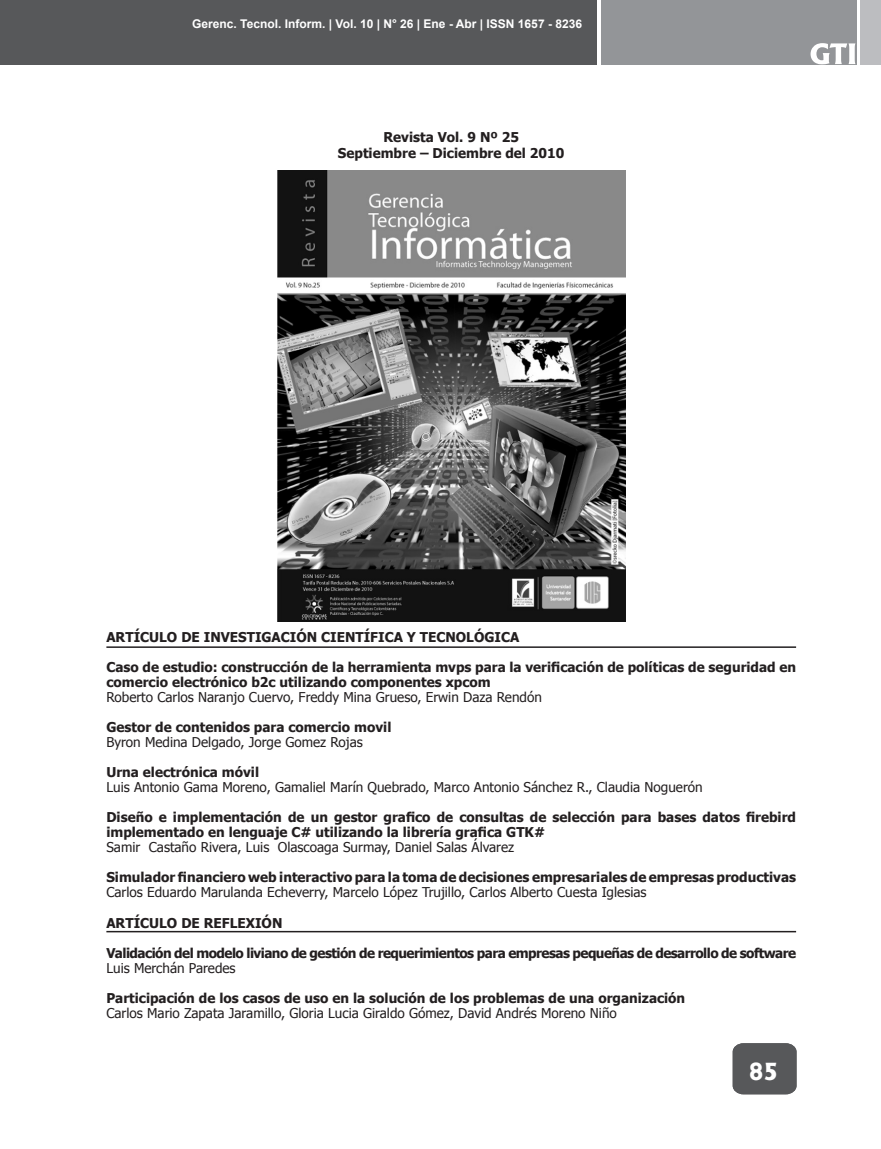
<style>
.page{position:relative;width:881px;height:1149px;background:#fff}
.page>*{position:absolute;margin:0;border:0;box-sizing:border-box;transform-origin:0 0}
.t1{font:800 22.5px "Albertus";color:#fff}
.t2{font:700 13.5px/15px "Tahoma";color:#231f20}
.t3{font:13.5px "Tahoma";color:#231f20}
.t4{font:700 13.5px "Tahoma";letter-spacing:-.04em;color:#231f20}
.t5{font:700 12px "Arial";color:#fff}
</style>
<div class="page">
<div style="left:1px;top:0;width:595px;height:64px;background:#57585a"></div>
<div style="left:600px;top:0;width:256px;height:64px;background:#939598"></div>
<div style="left:860px;top:0;width:20px;height:64px;background:#bcbdc0"></div>
<div style="left:732px;top:1043px;width:64px;height:50px;background:#57585a"></div>
<svg style="left:810px;top:43px;width:45px;height:21px"></svg>
<img style="left:277px;top:170px;width:347px;height:451px">
<hr style="left:106px;top:646px;width:689px;height:1px;background:#231f20">
<hr style="left:106px;top:930px;width:689px;height:2px;background:#231f20">
<p class="t5" style="left:192px;top:16px;width:391px">Gerenc. Tecnol. Inform. | Vol. 10 | N° 26 | Ene - Abr | ISSN 1657 - 8236</p>
<p class="t2" style="left:383px;top:129px;width:137px">Revista Vol. 9 Nº 25</p>
<p class="t2" style="left:338px;top:145px;width:228px">Septiembre – Diciembre del 2010</p>
<p class="t2" style="left:106px;top:628px;width:414px">ARTÍCULO DE INVESTIGACIÓN CIENTÍFICA Y TECNOLÓGICA</p>
<p class="t2" style="left:106px;top:658px;width:691px">Caso de estudio: construcción de la herramienta mvps para la verificación de políticas de seguridad en comercio electrónico b2c utilizando componentes xpcom</p>
<p class="t3" style="left:106px;top:688px;width:437px">Roberto Carlos Naranjo Cuervo, Freddy Mina Grueso, Erwin Daza Rendón</p>
<p class="t2" style="left:106px;top:718px;width:286px">Gestor de contenidos para comercio movil</p>
<p class="t3" style="left:106px;top:733px;width:258px">Byron Medina Delgado, Jorge Gomez Rojas</p>
<p class="t2" style="left:106px;top:763px;width:154px">Urna electrónica móvil</p>
<p class="t3" style="left:106px;top:778px;width:597px">Luis Antonio Gama Moreno, Gamaliel Marín Quebrado, Marco Antonio Sánchez R., Claudia Noguerón</p>
<p class="t2" style="left:106px;top:808px;width:691px">Diseño e implementación de un gestor grafico de consultas de selección para bases datos firebird implementado en lenguaje C# utilizando la librería grafica GTK#</p>
<p class="t3" style="left:106px;top:838px;width:409px">Samir Castaño Rivera, Luis Olascoaga Surmay, Daniel Salas Álvarez</p>
<p class="t2" style="left:106px;top:868px;width:691px">Simulador financiero web interactivo para la toma de decisiones empresariales de empresas productivas</p>
<p class="t3" style="left:106px;top:883px;width:541px">Carlos Eduardo Marulanda Echeverry, Marcelo López Trujillo, Carlos Alberto Cuesta Iglesias</p>
<p class="t2" style="left:106px;top:913px;width:177px">ARTÍCULO DE REFLEXIÓN</p>
<p class="t4" style="left:106px;top:942px;width:691px">Validación del modelo liviano de gestión de requerimientos para empresas pequeñas de desarrollo de software</p>
<p class="t3" style="left:106px;top:958px;width:131px">Luis Merchán Paredes</p>
<p class="t2" style="left:106px;top:988px;width:580px">Participación de los casos de uso en la solución de los problemas de una organización</p>
<p class="t3" style="left:106px;top:1003px;width:511px">Carlos Mario Zapata Jaramillo, Gloria Lucia Giraldo Gómez, David Andrés Moreno Niño</p>
<h1 class="t1" style="left:748px;top:1057px;width:31px">85</h1>
</div>
